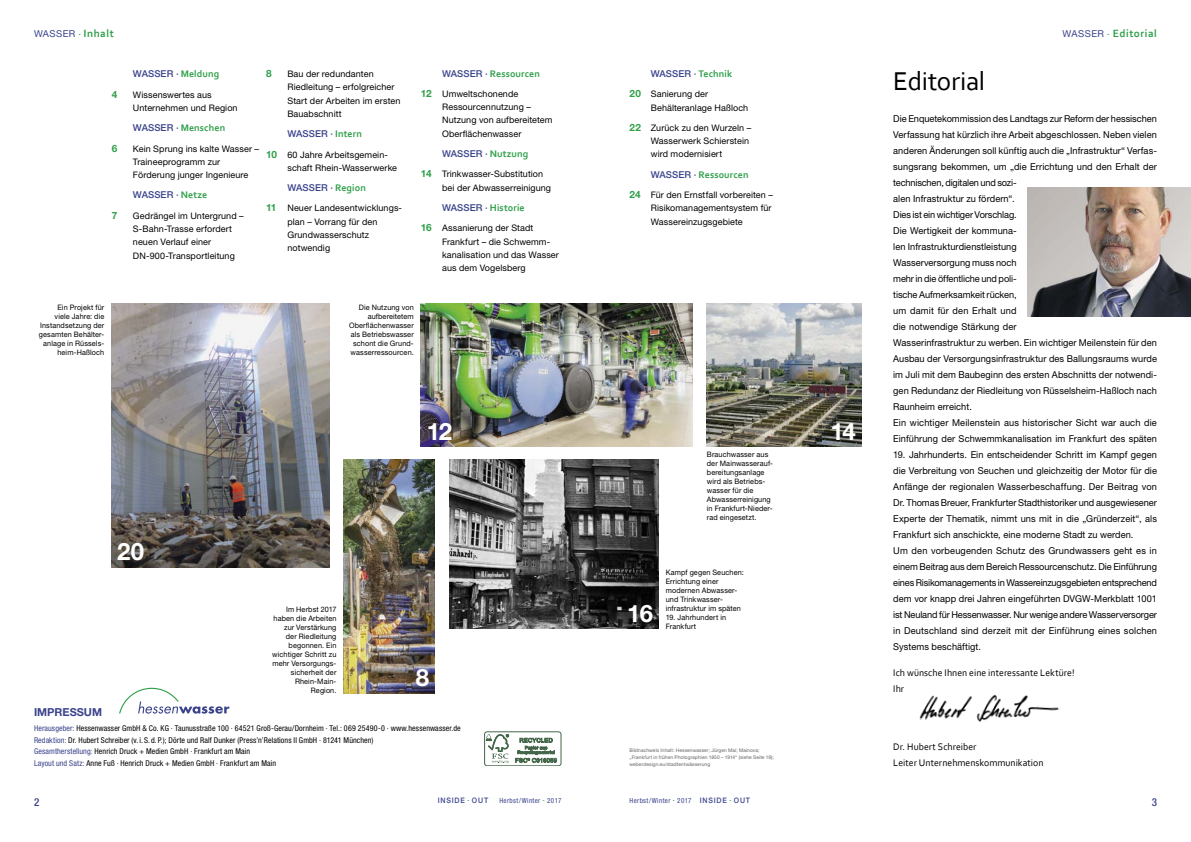
<style>
.page{position:relative;width:1191px;height:842px;background:#fff}
.page>*{position:absolute;margin:0;border:0;box-sizing:border-box;transform-origin:0 0}
.t1{font:27px "Corbel";letter-spacing:-.015em;color:#000}
.t2{font:700 24px "Helvetica Neue LT Pro";letter-spacing:-.04em;color:#fff}
.t3{font:700 11px "Corbel";letter-spacing:.04em;color:#2e9f49}
.t4{font:700 11px "Helvetica Neue LT Pro";color:#3a438b}
.t5{font:500 condensed 11px "Helvetica Neue LT Pro";color:#3a438b}
.t6{font:10px/16px "Corbel";letter-spacing:.005em;color:#000}
.t7{font:700 10px "Corbel";letter-spacing:.01em;color:#2e9f49}
.t8{font:700 10px "Helvetica Neue LT Pro";color:#2e9f49}
.t9{font:9.5px/16px "Helvetica Neue";letter-spacing:.005em;color:#000}
.t10{font:500 9.5px "Helvetica Neue LT Pro";letter-spacing:.01em;color:#3a438b}
.t11{font:9.5px "Helvetica Neue";letter-spacing:.04em;color:#3a438b}
.t12{font:9px/13.2px "Helvetica Neue LT Pro";letter-spacing:.01em;color:#000}
.t13{font:condensed 8px/11.6px "Helvetica Neue LT Pro";letter-spacing:.01em;color:#000}
.t14{font:500 7.6px "Helvetica Neue LT Pro";letter-spacing:.12em;color:#3a438b;scale:.93 1}
.t15{font:7.5px/9px "Helvetica Neue";letter-spacing:.015em;color:#000}
.t16{font:condensed 7px "Helvetica Neue LT Pro";letter-spacing:.055em;color:#3a438b}
.t17{font:5px/7px "Helvetica Neue";letter-spacing:.025em;color:#636363}
.s1{font-family:"Helvetica Neue";font-weight:400;font-size:9.5px;color:#3a438b}
.s2{font-family:"Corbel";font-weight:700;font-size:10px;color:#2e9f49}
.s3{font-weight:700;font-size:10px;color:#2e9f49}
.s4{font-family:"Helvetica Neue LT Pro";font-weight:500;font-size:9.5px;color:#3a438b}
.s5{color:#3a438b}
.s6{font-weight:500;font-stretch:normal;font-size:7.6px}
</style>
<div class="page">
<div style="left:484px;top:732px;width:77px;height:34px;border:1px solid #436748;border-radius:3px"></div>
<svg style="left:486px;top:734px;width:23px;height:29px"></svg>
<svg style="left:515px;top:738px;width:42px;height:25px"></svg>
<svg style="left:119px;top:688px;width:110px;height:26px"></svg>
<img style="left:343px;top:460px;width:92px;height:233px">
<img style="left:449px;top:460px;width:210px;height:169px">
<img style="left:707px;top:304px;width:154px;height:143px">
<img style="left:421px;top:304px;width:271px;height:143px">
<img style="left:111px;top:304px;width:218px;height:263px">
<img style="left:1028px;top:188px;width:163px;height:129px">
<img style="left:919px;top:694px;width:140px;height:28px">
<p class="t11" style="left:34px;top:27px;width:43px">WASSER</p>
<p class="t3" style="left:1062px;top:26px;width:96px"><span class="s1">WASSER</span> <sup>.</sup> Editorial</p>
<p class="t3" style="left:79px;top:26px;width:37px"><sup>.</sup> Inhalt</p>
<p class="t8" style="left:266px;top:67px;width:7px">8</p>
<p class="t12" style="left:287px;top:67px;width:115px">Bau der redundanten<br>Riedleitung – erfolgreicher<br>Start der Arbeiten im ersten<br>Bauabschnitt</p>
<p class="t10" style="left:287px;top:128px;width:76px">WASSER · <span class="s2">Intern</span></p>
<p class="t12" style="left:287px;top:148px;width:111px;text-indent:-21px"><span class="s3">10</span> 60 Jahre Arbeitsgemein&shy;schaft Rhein-Wasserwerke</p>
<p class="t10" style="left:287px;top:182px;width:80px">WASSER · <span class="s2">Region</span></p>
<p class="t12" style="left:287px;top:201px;width:116px;text-indent:-21px"><span class="s3">11</span> Neuer Landesentwicklungs&shy;plan – Vorrang für den<br>Grundwasserschutz notwendig</p>
<p class="t10" style="left:133px;top:68px;width:88px">WASSER · <span class="s2">Meldung</span></p>
<p class="t8" style="left:112px;top:88px;width:7px">4</p>
<p class="t12" style="left:133px;top:88px;width:106px">Wissenswertes aus<br>Unternehmen und Region</p>
<p class="t7" style="left:133px;top:122px;width:94px"><span class="s4">WASSER ·</span> Menschen</p>
<p class="t8" style="left:112px;top:142px;width:7px">6</p>
<p class="t12" style="left:133px;top:142px;width:128px">Kein Sprung ins kalte Wasser –<br>Traineeprogramm zur<br>Förderung junger Ingenieure</p>
<p class="t10" style="left:133px;top:189px;width:76px">WASSER · <span class="s2">Netze</span></p>
<p class="t8" style="left:112px;top:209px;width:7px">7</p>
<p class="t12" style="left:133px;top:209px;width:112px">Gedrängel im Untergrund –<br>S-Bahn-Trasse erfordert neuen Verlauf einer<br>DN-900-Transportleitung</p>
<p class="t7" style="left:442px;top:67px;width:99px"><span class="s4">WASSER ·</span> Ressourcen</p>
<p class="t12" style="left:442px;top:87px;width:112px;text-indent:-21px"><span class="s3">12</span> Umweltschonende<br>Ressourcennutzung –<br>Nutzung von aufbereitetem<br>Oberflächenwasser</p>
<p class="t10" style="left:442px;top:148px;width:88px">WASSER · <span class="s2">Nutzung</span></p>
<p class="t12" style="left:442px;top:167px;width:110px;text-indent:-21px"><span class="s3">14</span> Trinkwasser-Substitution bei der Abwasserreinigung</p>
<p class="t7" style="left:442px;top:201px;width:84px"><span class="s4">WASSER ·</span> Historie</p>
<p class="t12" style="left:442px;top:221px;width:118px;text-indent:-21px"><span class="s3">16</span> Assanierung der Stadt<br>Frankfurt – die Schwemm&shy;kanalisation und das Wasser aus dem Vogelsberg</p>
<p class="t15" style="left:39px;top:302px;width:67px;text-align:right">Ein Projekt für<br>viele Jahre: die<br>Instandsetzung der gesamten Behälter&shy;anlage in Rüssels&shy;heim-Haßloch</p>
<p class="t15" style="left:349px;top:302px;width:66px;text-align:right">Die Nutzung von aufbereitetem<br>Oberflächenwasser als Betriebswasser schont die Grund&shy;wasserressourcen.</p>
<p class="t10" style="left:651px;top:68px;width:83px">WASSER · <span class="s2">Technik</span></p>
<p class="t12" style="left:651px;top:87px;width:99px;text-indent:-21px"><span class="s3">20</span> Sanierung der<br>Behälteranlage Haßloch</p>
<p class="t12" style="left:651px;top:121px;width:102px;text-indent:-21px"><span class="s3">22</span> Zurück zu den Wurzeln –<br>Wasserwerk Schierstein wird modernisiert</p>
<p class="t7" style="left:651px;top:168px;width:99px"><span class="s4">WASSER ·</span> Ressourcen</p>
<p class="t12" style="left:651px;top:188px;width:124px;text-indent:-21px"><span class="s3">24</span> Für den Ernstfall vorbereiten –<br>Risikomanagementsystem für<br>Wassereinzugsgebiete</p>
<h2 class="t2" style="left:427px;top:416px;width:27px">12</h2>
<h2 class="t2" style="left:830px;top:416px;width:27px">14</h2>
<h2 class="t2" style="left:117px;top:536px;width:29px">20</h2>
<p class="t15" style="left:707px;top:450px;width:68px">Brauchwasser aus der Mainwasserauf&shy;bereitungsanlage wird als Betriebs&shy;wasser für die<br>Abwasserreinigung in Frankfurt-Nieder&shy;rad eingesetzt.</p>
<p class="t15" style="left:272px;top:605px;width:66px;text-align:right">Im Herbst 2017 haben die Arbeiten zur Verstärkung der Riedleitung begonnen. Ein wichtiger Schritt zu mehr Versorgungs&shy;sicherheit der<br>Rhein-Main-<br>Region.</p>
<h2 class="t2" style="left:627px;top:598px;width:27px">16</h2>
<h2 class="t2" style="left:416px;top:662px;width:15px">8</h2>
<p class="t15" style="left:666px;top:567px;width:79px">Kampf gegen Seuchen:<br>Errichtung einer modernen Abwasser&shy;und Trinkwasser&shy;infrastruktur im späten</p>
<p class="t15" style="left:666px;top:612px;width:62px">19. Jahrhundert in<br>Frankfurt</p>
<p class="t4" style="left:34px;top:705px;width:70px">IMPRESSUM</p>
<p class="t13" style="left:34px;top:722px;width:428px"><span class="s5">Herausgeber:</span> Hessenwasser GmbH &amp; Co. KG · Taunusstraße 100 · 64521 Groß-Gerau/Dornheim · Tel.: 069 25490-0 · www.hessenwasser.de <span class="s5">Redaktion:</span> Dr. Hubert Schreiber (v. i.S. d. P.); Dörte und Ralf Dunker (Press’n’Relations II GmbH · 81241 München)<br><span class="s5">Gesamtherstellung:</span> Henrich Druck + Medien GmbH · Frankfurt am Main<br><span class="s5">Layout und Satz:</span> Anne Fuß · Henrich Druck + Medien GmbH · Frankfurt am Main</p>
<p class="t17" style="left:629px;top:747px;width:146px">Bildnachweis Inhalt: Hessenwasser; Jürgen Mai; Mainova; „Frankfurt in frühen Photographien 1850 – 1914“ (siehe Seite 19); weberdesign.eu/stadtentwässerung</p>
<h1 class="t1" style="left:893px;top:64px;width:93px">Editorial</h1>
<p class="t9" style="left:893px;top:111px;width:265px">Die Enquetekommission des Landtags zur Reform der hessischen Verfassung hat kürzlich ihre Arbeit abgeschlossen. Neben vielen anderen Änderungen soll künftig auch die „Infrastruktur“ Verfas&shy;sungsrang bekommen, um „die Errichtung und den Erhalt der technischen, digitalen und sozi-<br>alen Infrastruktur zu fördern“.<br>Dies ist ein wichtiger Vorschlag.<br>Die Wertigkeit der kommuna-<br>len Infrastrukturdienstleistung<br>Wasserversorgung muss noch<br>mehr in die öffentliche und poli-<br>tische Aufmerksamkeit rücken,<br>um damit für den Erhalt und<br>die notwendige Stärkung der<br>Wasserinfrastruktur zu werben. Ein wichtiger Meilenstein für den Ausbau der Versorgungsinfrastruktur des Ballungsraums wurde im Juli mit dem Baubeginn des ersten Abschnitts der notwendi&shy;gen Redundanz der Riedleitung von Rüsselsheim-Haßloch nach Raunheim erreicht.<br>Ein wichtiger Meilenstein aus historischer Sicht war auch die Einführung der Schwemmkanalisation im Frankfurt des späten</p>
<p class="t9" style="left:893px;top:447px;width:265px">19. Jahrhunderts. Ein entscheidender Schritt im Kampf gegen die Verbreitung von Seuchen und gleichzeitig der Motor für die Anfänge der regionalen Wasserbeschaffung. Der Beitrag von Dr. Thomas Breuer, Frankfurter Stadthistoriker und ausgewiesener Experte der Thematik, nimmt uns mit in die „Gründerzeit“, als Frankfurt sich anschickte, eine moderne Stadt zu werden.<br>Um den vorbeugenden Schutz des Grundwassers geht es in einem Beitrag aus dem Bereich Ressourcenschutz. Die Einführung eines Risikomanagements in Wassereinzugsgebieten entsprechend dem vor knapp drei Jahren eingeführten DVGW-Merkblatt 1001 ist Neuland für Hessenwasser. Nur wenige andere Wasserversorger in Deutschland sind derzeit mit der Einführung eines solchen Systems beschäftigt.</p>
<p class="t6" style="left:893px;top:664px;width:183px">Ich wünsche Ihnen eine interessante Lektüre!<br>Ihr</p>
<p class="t6" style="left:893px;top:739px;width:152px">Dr. Hubert Schreiber<br>Leiter Unternehmenskommunikation</p>
<p class="t5" style="left:34px;top:795px;width:7px">2</p>
<p class="t16" style="left:629px;top:796px;width:122px">Herbst/Winter <sup>.</sup> 2017 <span class="s6">INSIDE</span> <sup>.</sup> <span class="s6">OUT</span></p>
<p class="t5" style="left:1151px;top:795px;width:7px">3</p>
<p class="t14" style="left:438px;top:796px;width:56px">INSIDE <sup>.</sup> OUT</p>
<p class="t16" style="left:499px;top:796px;width:63px">Herbst/Winter <sup>.</sup> 2017</p>
</div>
